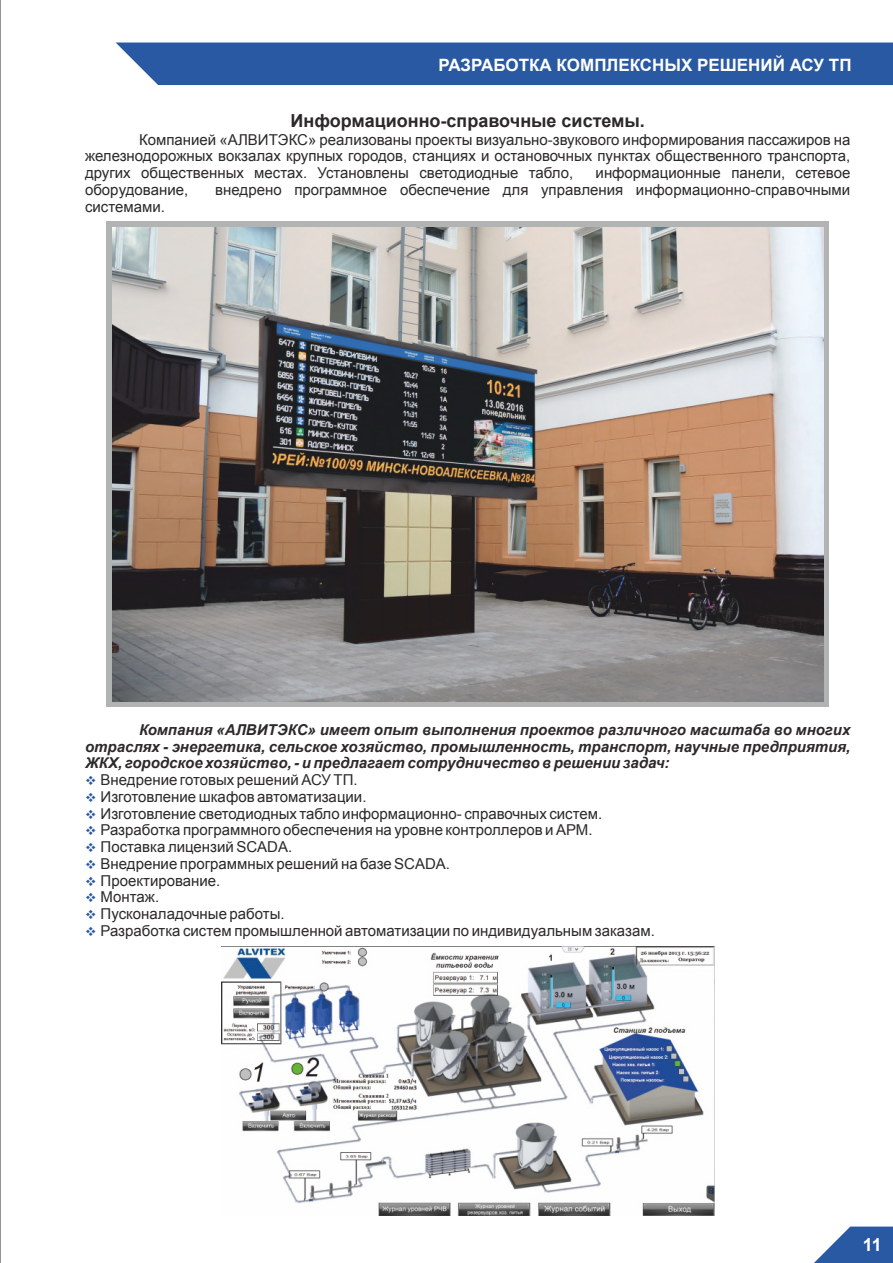
<style>
.page{position:relative;width:893px;height:1263px;background:#fff}
.page>*{position:absolute;margin:0;border:0;box-sizing:border-box;transform-origin:0 0}
.t1{font:700 18px "Arial";color:#2b2a29}
.t2{font:700 18px "Arial";color:#fefefe}
.t3{font:700 16.95px "Arial";color:#fefefe}
.t4{font:15px/16.8px "Arial";color:#2b2a29;text-align:justify}
.t5{font:italic 700 15px/16.8px "Arial";color:#2b2a29;text-align:justify}
</style>
<div class="page">
<div style="left:116px;top:43px;width:777px;height:42px;background:#2959a3"></div>
<div style="left:106px;top:221px;width:723px;height:486px;background:#b2b3b3"></div>
<img style="left:112px;top:228px;width:711px;height:473px">
<img style="left:221px;top:946px;width:493px;height:269px">
<svg style="left:814px;top:1226px;width:79px;height:37px"></svg>
<p class="t3" style="left:438px;top:56px;width:415px">РАЗРАБОТКА КОМПЛЕКСНЫХ РЕШЕНИЙ АСУ ТП</p>
<p class="t1" style="left:291px;top:111px;width:356px">Информационно-справочные системы.</p>
<p class="t4" style="left:85px;top:131px;width:767px;text-indent:54px">Компанией «АЛВИТЭКС» реализованы проекты визуально-звукового информирования пассажиров на железнодорожных вокзалах крупных городов, станциях и остановочных пунктах общественного транспорта, других общественных местах. Установлены светодиодные табло,</p>
<p class="t4" style="left:596px;top:165px;width:256px">информационные панели, сетевое</p>
<p class="t4" style="left:85px;top:181px;width:105px">оборудование,</p>
<p class="t4" style="left:215px;top:181px;width:636px">внедрено программное обеспечение для управления информационно-справочными</p>
<p class="t4" style="left:85px;top:198px;width:81px">системами.</p>
<p class="t5" style="left:85px;top:721px;width:767px;text-indent:54px">Компания «АЛВИТЭКС» имеет опыт выполнения проектов различного масштаба во многих отраслях - энергетика, сельское хозяйство, промышленность, транспорт, научные предприятия, ЖКХ, городское хозяйство, - и предлагает сотрудничество в решении задач:</p>
<p class="t4" style="left:101px;top:771px;width:556px;text-align:left">Внедрение готовых решений АСУ ТП.<br>Изготовление шкафов автоматизации.<br>Изготовление светодиодных табло информационно- справочных систем.<br>Разработка программного обеспечения на уровне контроллеров и АРМ.<br>Поставка лицензий SCADA.<br>Внедрение программных решений на базе SCADA.<br>Проектирование.<br>Монтаж.<br>Пусконаладочные работы.<br>Разработка систем промышленной автоматизации по индивидуальным заказам.</p>
<p class="t2" style="left:863px;top:1235px;width:21px">11</p>
</div>
